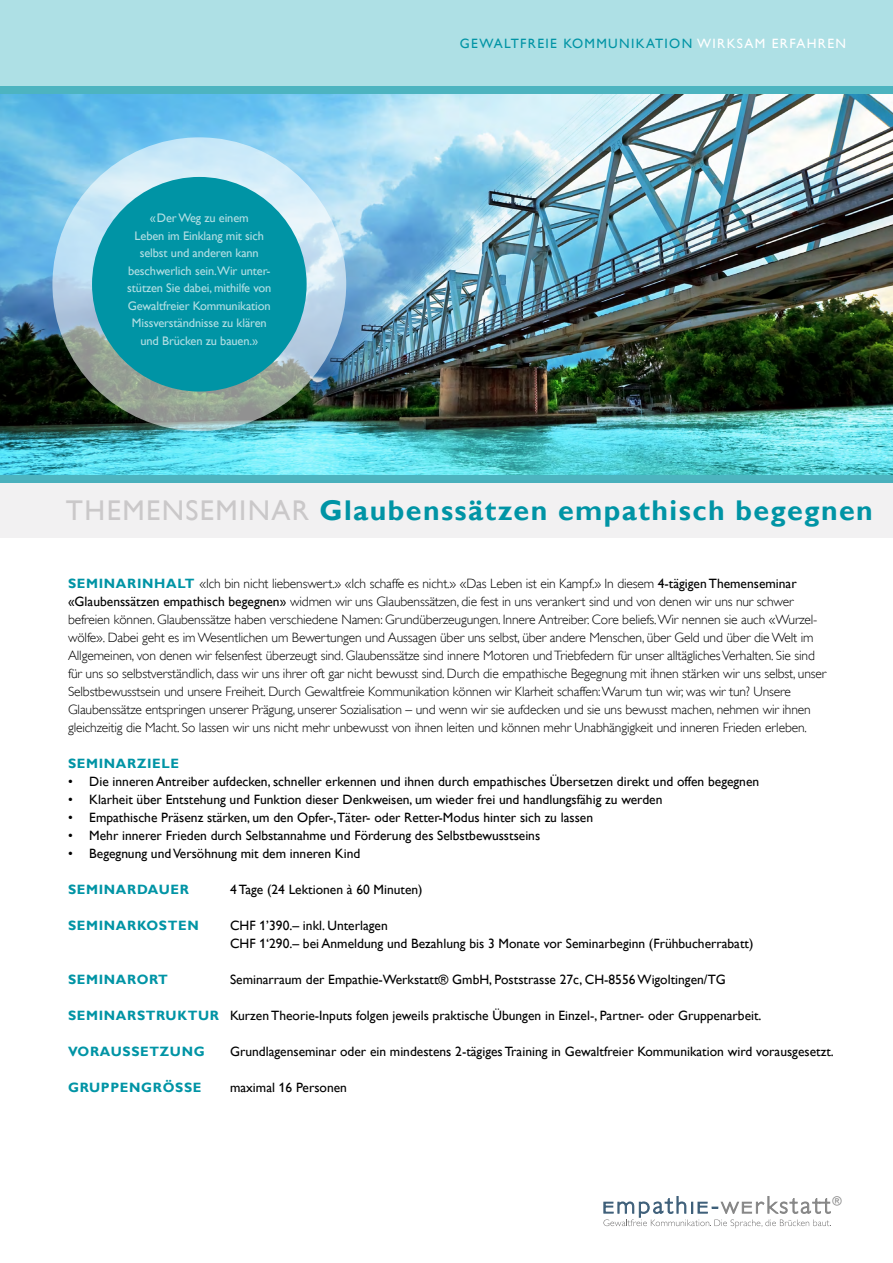
<style>
.page{position:relative;width:893px;height:1263px;background:#fff}
.page>*{position:absolute;margin:0;border:0;box-sizing:border-box;transform-origin:0 0}
.t1{font:700 28.5px "Gill Alt One";letter-spacing:.05em;color:#0094a5}
.t2{font:300 13.5px/18px "Gill Alt One";letter-spacing:-.01em;color:#000}
.t3{font:13.5px/18px "Gill Alt One";color:#000}
.t4{font:700 13.5px "Gill Alt One";letter-spacing:.05em;color:#0094a5}
.t5{font:13.5px "Gill Alt One";letter-spacing:.1em;color:#0094a5}
.t6{font:12.45px/17.5px "Gill Alt One";letter-spacing:-.01em;color:#fff;text-align:center}
.t7{font:12.45px "Gill Sans";color:#878787}
.s1{color:#fff}
.s2{font-weight:400;color:#cac8c9}
.s3{font-weight:700;color:#0094a5}
.s4{font-weight:400}
</style>
<div class="page">
<div style="left:0;top:480px;width:893px;height:57px;background:#f2f1f2"></div>
<div style="left:0;top:474px;width:893px;height:9px;background:#4db4c0"></div>
<div style="left:0;top:86px;width:893px;height:8px;background:#4db4c0"></div>
<div style="left:0;top:0;width:893px;height:86px;background:#aee0e5"></div>
<img style="left:0;top:94px;width:893px;height:380px">
<svg style="left:52px;top:137px;width:294px;height:294px;background:#b7ccd4"></svg>
<div style="left:92px;top:177px;width:215px;height:214px;background:#0094a5;border-radius:50%"></div>
<svg style="left:603px;top:1196px;width:228px;height:32px"></svg>
<p class="t6" style="left:127px;top:209px;width:145px">«Der Weg zu einem<br>Leben im Einklang mit sich selbst und anderen kann beschwerlich sein.Wir unter&shy;stützen Sie dabei, mithilfe von<br>Gewaltfreier Kommunikation<br>Missverständnisse zu klären und Brücken zu bauen.»</p>
<p class="t5" style="left:460px;top:36px;width:388px">GEWALTFREIE KOMMUNIKATION <span class="s1">WIRKSAM ERFAHREN</span></p>
<h1 class="t1" style="left:66px;top:494px;width:808px"><span class="s2">THEMENSEMINAR</span> Glaubenssätzen empathisch begegnen</h1>
<p class="t2" style="left:68px;top:574px;width:760px"><span class="s3">SEMINARINHALT</span> «Ich bin nicht liebenswert.» «Ich schaffe es nicht.» «Das Leben ist ein Kampf.» In diesem <span class="s4">4-tägigen Themenseminar «Glaubenssätzen empathisch begegnen»</span> widmen wir uns Glaubenssätzen, die fest in uns verankert sind und von denen wir uns nur schwer befreien können. Glaubenssätze haben verschiedene Namen: Grundüberzeugungen. Innere Antreiber. Core beliefs. Wir nennen sie auch «Wurzel&shy;wölfe». Dabei geht es im Wesentlichen um Bewertungen und Aussagen über uns selbst, über andere Menschen, über Geld und über die Welt im Allgemeinen, von denen wir felsenfest überzeugt sind. Glaubenssätze sind innere Motoren und Triebfedern für unser alltägliches Verhalten. Sie sind für uns so selbstverständlich, dass wir uns ihrer oft gar nicht bewusst sind. Durch die empathische Begegnung mit ihnen stärken wir uns selbst, unser Selbstbewusstsein und unsere Freiheit. Durch Gewaltfreie Kommunikation können wir Klarheit schaffen: Warum tun wir, was wir tun? Unsere Glaubenssätze entspringen unserer Prägung, unserer Sozialisation – und wenn wir sie aufdecken und sie uns bewusst machen, nehmen wir ihnen gleichzeitig die Macht. So lassen wir uns nicht mehr unbewusst von ihnen leiten und können mehr Unabhängigkeit und inneren Frieden erleben.</p>
<p class="t4" style="left:68px;top:756px;width:113px">SEMINARZIELE</p>
<p class="t3" style="left:68px;top:772px;width:693px">• Die inneren Antreiber aufdecken, schneller erkennen und ihnen durch empathisches Übersetzen direkt und offen begegnen</p>
<p class="t3" style="left:68px;top:790px;width:596px">• Klarheit über Entstehung und Funktion dieser Denkweisen, um wieder frei und handlungsfähig zu werden</p>
<p class="t3" style="left:68px;top:808px;width:527px">• Empathische Präsenz stärken, um den Opfer-,Täter- oder Retter-Modus hinter sich zu lassen</p>
<p class="t3" style="left:68px;top:826px;width:474px">• Mehr innerer Frieden durch Selbstannahme und Förderung des Selbstbewusstseins</p>
<p class="t3" style="left:68px;top:844px;width:294px">• Begegnung und Versöhnung mit dem inneren Kind</p>
<p class="t4" style="left:68px;top:882px;width:122px">SEMINARDAUER</p>
<p class="t3" style="left:230px;top:880px;width:194px">4 Tage (24 Lektionen à 60 Minuten)</p>
<p class="t4" style="left:68px;top:918px;width:132px">SEMINARKOSTEN</p>
<p class="t3" style="left:230px;top:916px;width:525px">CHF 1’390.– inkl. Unterlagen<br>CHF 1‘290.– bei Anmeldung und Bezahlung bis 3 Monate vor Seminarbeginn (Frühbucherrabatt)</p>
<p class="t4" style="left:68px;top:972px;width:101px">SEMINARORT</p>
<p class="t3" style="left:230px;top:970px;width:497px">Seminarraum der Empathie-Werkstatt® GmbH, Poststrasse 27c, CH-8556 Wigoltingen/TG</p>
<p class="t3" style="left:68px;top:1006px;width:695px"><span class="s3">SEMINARSTRUKTUR</span> Kurzen Theorie-Inputs folgen jeweils praktische Übungen in Einzel-, Partner- oder Gruppenarbeit.</p>
<p class="t4" style="left:68px;top:1044px;width:138px">VORAUSSETZUNG</p>
<p class="t3" style="left:230px;top:1042px;width:605px">Grundlagenseminar oder ein mindestens 2-tägiges Training in Gewaltfreier Kommunikation wird vorausgesetzt.</p>
<p class="t4" style="left:68px;top:1080px;width:135px">GRUPPENGRÖSSE</p>
<p class="t3" style="left:230px;top:1078px;width:118px">maximal 16 Personen</p>
<p class="t7" style="left:832px;top:1193px;width:11px">®</p>
</div>
